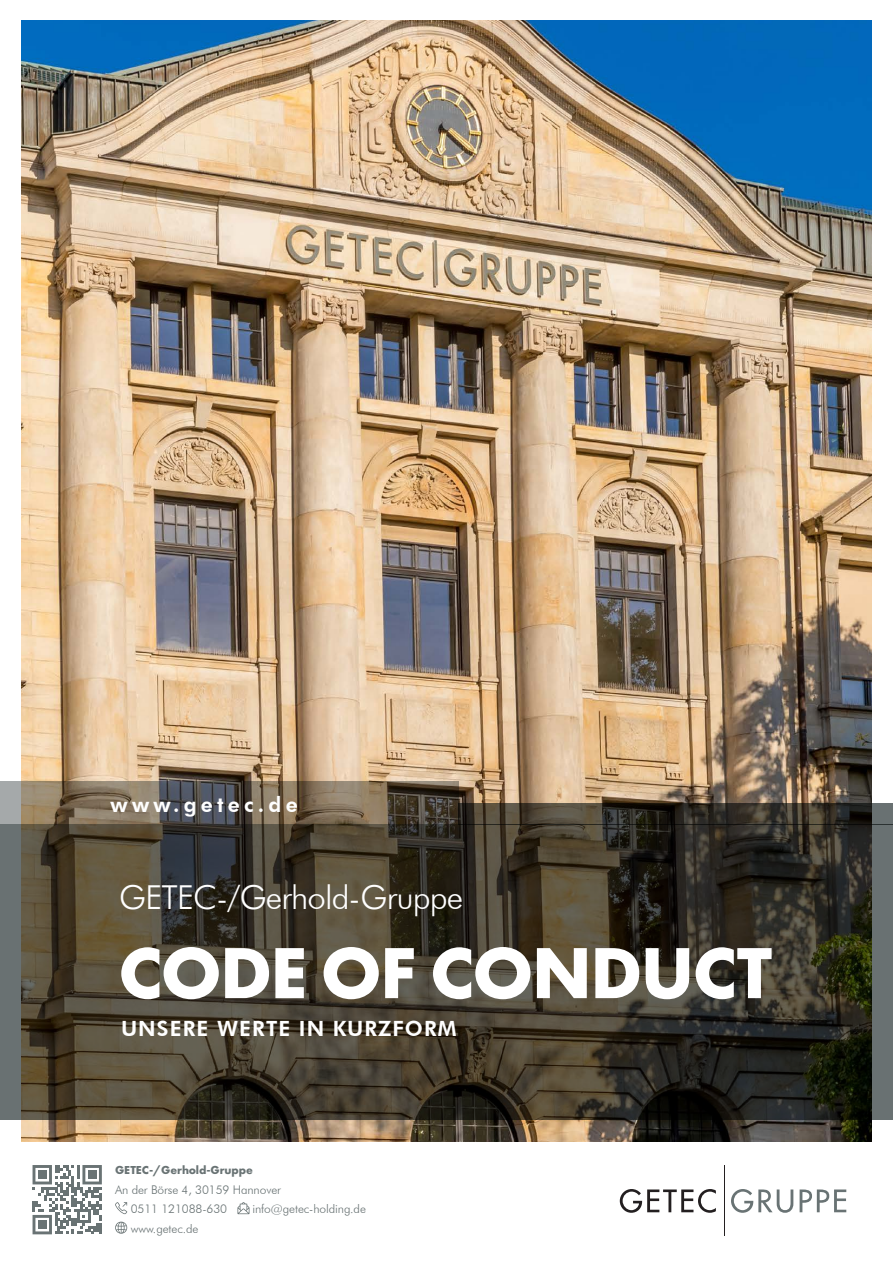
<style>
.page{position:relative;width:893px;height:1263px;background:#fff}
.page>*{position:absolute;margin:0;border:0;box-sizing:border-box;transform-origin:0 0}
.t1{font:700 75px "Futura PT";letter-spacing:-.025em;color:#fff}
.t2{font:300 33px "Futura BT";letter-spacing:-.025em;color:#fff}
.t3{font:800 21px "Futura BT";letter-spacing:.05em;color:#fff}
.t4{font:800 21px "Futura BT";letter-spacing:.2em;color:#fff}
.t5{font:300 12px "Futura BT";letter-spacing:-.005em;color:#697374}
.t6{font:700 12px "Futura PT";letter-spacing:-.005em;color:#697374}
</style>
<div class="page">
<img style="left:21px;top:20px;width:851px;height:1121px">
<svg style="left:0;top:824px;width:893px;height:296px;background:#413c2f"></svg>
<svg style="left:0;top:782px;width:459px;height:42px;background:#716658"></svg>
<svg style="left:459px;top:803px;width:434px;height:21px;background:#3b372d"></svg>
<svg style="left:115px;top:1222px;width:12px;height:12px"></svg>
<svg style="left:115px;top:1202px;width:12px;height:12px"></svg>
<svg style="left:237px;top:1202px;width:12px;height:12px"></svg>
<hr style="left:724px;top:1165px;width:1px;height:71px;background:#231f20">
<svg style="left:731px;top:1189px;width:115px;height:24px"></svg>
<svg style="left:620px;top:1189px;width:96px;height:24px"></svg>
<svg style="left:33px;top:1165px;width:69px;height:69px"></svg>
<div style="left:38px;top:1170px;width:8px;height:9px;background:#697374"></div>
<div style="left:88px;top:1170px;width:8px;height:9px;background:#697374"></div>
<div style="left:38px;top:1220px;width:8px;height:9px;background:#697374"></div>
<h3 class="t4" style="left:111px;top:795px;width:189px">www.getec.de</h3>
<h2 class="t2" style="left:119px;top:884px;width:346px">GETEC-/Gerhold-Gruppe</h2>
<h1 class="t1" style="left:118px;top:931px;width:655px">CODE OF CONDUCT</h1>
<h3 class="t3" style="left:121px;top:1020px;width:337px">UNSERE WERTE IN KURZFORM</h3>
<p class="t6" style="left:115px;top:1164px;width:139px">GETEC-/Gerhold-Gruppe</p>
<p class="t5" style="left:115px;top:1185px;width:168px">An der Börse 4, 30159 Hannover</p>
<p class="t5" style="left:131px;top:1224px;width:69px">www.getec.de</p>
<p class="t5" style="left:131px;top:1204px;width:98px">0511 121088-630</p>
<p class="t5" style="left:252px;top:1204px;width:115px">info@getec-holding.de</p>
</div>
